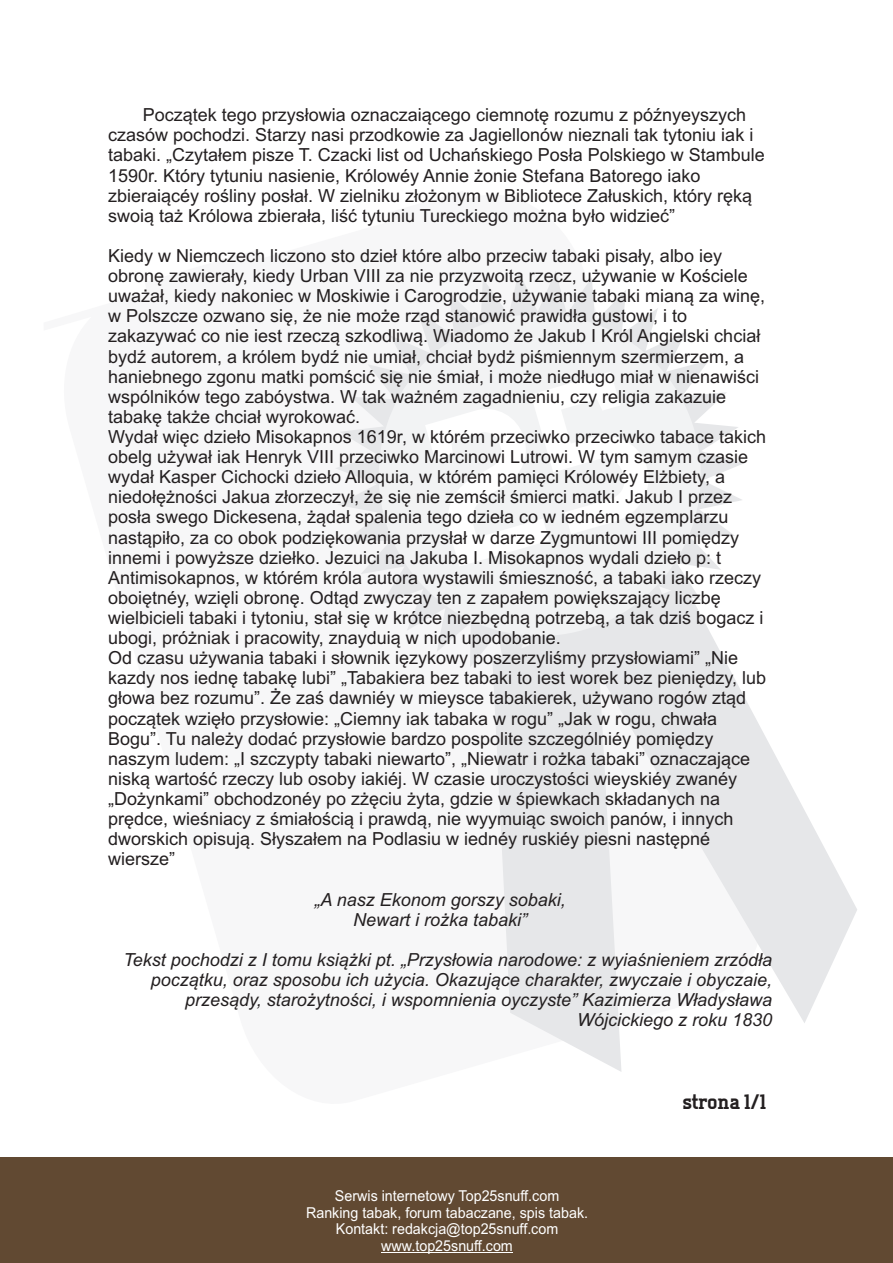
<style>
.page{position:relative;width:893px;height:1263px;background:#fff}
.page>*{position:absolute;margin:0;border:0;box-sizing:border-box;transform-origin:0 0}
.t1{font:800 21px "Tertre";color:#231f20}
.t2{font:18px/20.1px "Arial";color:#231f20}
.t3{font:italic 18px/20.1px "Arial";color:#231f20;text-align:center}
.t4{font:15px/16.8px "Arial";color:#fff;text-align:center;scale:.95 1}
</style>
<div class="page">
<svg style="left:493px;top:680px;width:364px;height:392px;fill:#e6e7e9"></svg>
<svg style="left:335px;top:271px;width:409px;height:409px"></svg>
<svg style="left:360px;top:296px;width:359px;height:358px;fill:#f2f3f4"></svg>
<div style="left:0;top:1157px;width:893px;height:106px;background:#614932"></div>
<hr style="left:381px;top:1252px;width:132px;height:1px;background:#fff">
<div style="left:419px;top:369px;width:240px;height:197px;background:#f2f3f4"></div>
<p class="t2" style="left:108px;top:106px;width:658px;text-indent:35px">Pocz¹tek tego przys³owia oznaczai¹cego ciemnotê rozumu z póŸnyeyszych czasów pochodzi. Starzy nasi przodkowie za Jagiellonów nieznali tak tytoniu iak i tabaki. „Czyta³em pisze T. Czacki list od Uchañskiego Pos³a Polskiego w Stambule 1590r. Który tytuniu nasienie, Królowéy Annie ¿onie Stefana Batorego iako zbierai¹céy roœliny pos³a³. W zielniku z³o¿onym w Bibliotece Za³uskich, który rêk¹ swoi¹ ta¿ Królowa zbiera³a, liœæ tytuniu Tureckiego mo¿na by³o widzieæ”</p>
<p class="t2" style="left:108px;top:247px;width:660px">Kiedy w Niemczech liczono sto dzie³ które albo przeciw tabaki pisa³y, albo iey obronê zawiera³y, kiedy Urban VIII za nie przyzwoit¹ rzecz, u¿ywanie w Koœciele uwa¿a³, kiedy nakoniec w Moskiwie i Carogrodzie, u¿ywanie tabaki mian¹ za winê, w Polszcze ozwano siê, ¿e nie mo¿e rz¹d stanowiæ prawid³a gustowi, i to zakazywaæ co nie iest rzecz¹ szkodliw¹. Wiadomo ¿e Jakub I Król Angielski chcia³ bydŸ autorem, a królem bydŸ nie umia³, chcia³ byd¿ piœmiennym szermierzem, a haniebnego zgonu matki pomœciæ siê nie œmia³, i mo¿e nied³ugo mia³ w nienawiœci wspólników tego zabóystwa. W tak wa¿ném zagadnieniu, czy religia zakazuie tabakê tak¿e chcia³ wyrokowaæ.<br>Wyda³ wiêc dzie³o Misokapnos 1619r, w którém przeciwko przeciwko tabace takich obelg u¿ywa³ iak Henryk VIII przeciwko Marcinowi Lutrowi. W tym samym czasie wyda³ Kasper Cichocki dzie³o Alloquia, w którém pamiêci Królowéy El¿biety, a niedo³ê¿noœci Jakua z³orzeczy³, ¿e siê nie zemœci³ œmierci matki. Jakub I przez pos³a swego Dickesena, ¿¹da³ spalenia tego dzie³a co w iedném egzemplarzu nast¹pi³o, za co obok podziêkowania przys³a³ w darze Zygmuntowi III pomiêdzy innemi i powy¿sze dzie³ko. Jezuici na Jakuba I. Misokapnos wydali dzie³o p: t Antimisokapnos, w którém króla autora wystawili œmiesznoœæ, a tabaki iako rzeczy oboiêtnéy, wziêli obronê. Odt¹d zwyczay ten z zapa³em powiêkszaj¹cy liczbê wielbicieli tabaki i tytoniu, sta³ siê w krótce niezbêdn¹ potrzeb¹, a tak dziœ bogacz i ubogi, pró¿niak i pracowity, znaydui¹ w nich upodobanie.<br>Od czasu u¿ywania tabaki i s³ownik iêzykowy poszerzyliœmy przys³owiami” „Nie kazdy nos iednê tabakê lubi” „Tabakiera bez tabaki to iest worek bez pieniêdzy, lub g³owa bez rozumu”. ¯e zaœ dawniéy w mieysce tabakierek, u¿ywano rogów zt¹d pocz¹tek wziê³o przys³owie: „Ciemny iak tabaka w rogu” „Jak w rogu, chwa³a Bogu”. Tu nale¿y dodaæ przys³owie bardzo pospolite szczególniéy pomiêdzy naszym ludem: „I szczypty tabaki niewarto”, „Niewatr i ro¿ka tabaki” oznaczaj¹ce nisk¹ wartoœæ rzeczy lub osoby iakiéj. W czasie uroczystoœci wieyskiéy zwanéy „Do¿ynkami” obchodzonéy po z¿êciu ¿yta, gdzie w œpiewkach sk³adanych na prêdce, wieœniacy z œmia³oœci¹ i prawd¹, nie wyymui¹c swoich panów, i innych dworskich opisuj¹. S³ysza³em na Podlasiu w iednéy ruskiéy piesni nastêpné wiersze”</p>
<p class="t3" style="left:314px;top:891px;width:253px">„A nasz Ekonom gorszy sobaki,<br>Newart i ro¿ka tabaki”</p>
<p class="t3" style="left:123px;top:951px;width:650px;text-align:right">Tekst pochodzi z I tomu ksi¹¿ki pt. „Przys³owia narodowe: z wyiaœnieniem zrzód³a pocz¹tku, oraz sposobu ich u¿ycia. Okazuj¹ce charakter, zwyczaie i obyczaie, przes¹dy, staro¿ytnoœci, i wspomnienia oyczyste” Kazimierza W³adys³awa Wójcickiego z roku 1830</p>
<p class="t4" style="left:306px;top:1188px;width:298px">Serwis internetowy Top25snuff.com<br>Ranking tabak, forum tabaczane, spis tabak.<br>Kontakt: redakcja@top25snuff.com www.top25snuff.com</p>
<p class="t1" style="left:682px;top:1093px;width:85px">strona 1/1</p>
</div>
